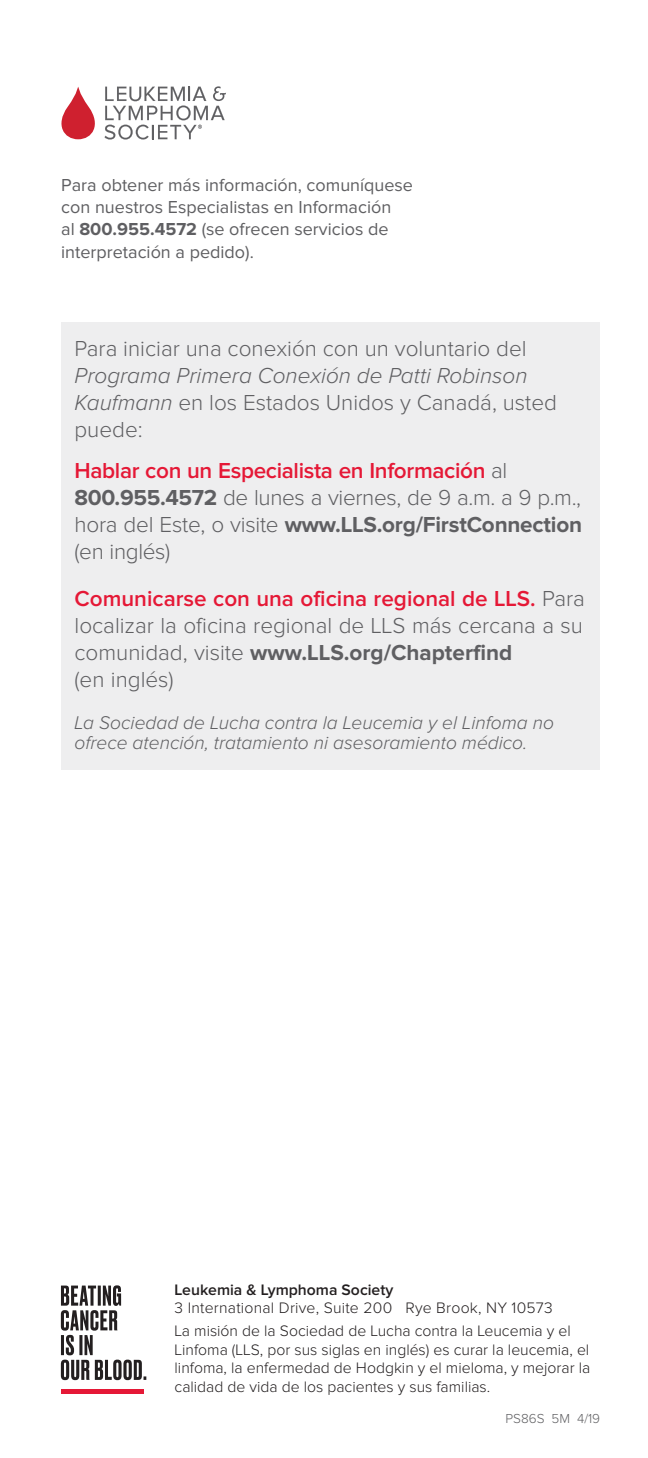
<style>
.page{position:relative;width:648px;height:1458px;background:#fff}
.page>*{position:absolute;margin:0;border:0;box-sizing:border-box;transform-origin:0 0}
.Body_text{font:300 22.5px/27px "Proxima Nova";color:#5f5f62}
.Body_text-2{font:italic 300 19.12px/20.7px "Proxima Nova";color:#5f5f62}
.t1{font:18px/22.3px "Proxima Nova";color:#5f5f62}
.t2{font:300 15.75px/18.4px "Proxima Nova";color:#231f20}
.t3{font:300 13.5px "Proxima Nova";color:#5f5f62}
.s1{font-weight:700}
.s2{font-style:italic}
.s3{font-weight:600;color:#e51836}
.s4{font-weight:600}
</style>
<div class="page">
<div style="left:61px;top:322px;width:538px;height:448px;background:#eeeeef"></div>
<svg style="left:61px;top:1285px;width:85px;height:95px"></svg>
<div style="left:61px;top:1389px;width:82px;height:5px;background:#e51836"></div>
<svg style="left:61px;top:86px;width:165px;height:54px"></svg>
<p class="t1" style="left:61px;top:175px;width:353px">Para obtener más información, comuníquese con nuestros Especialistas en Información<br>al <span class="s1">800.955.4572</span> (se ofrecen servicios de interpretación a pedido).</p>
<p class="Body_text" style="left:75px;top:336px;width:484px">Para iniciar una conexión con un voluntario del <span class="s2">Programa Primera Conexión de Patti Robinson Kaufmann</span> en los Estados Unidos y Canadá, usted puede:</p>
<p class="Body_text" style="left:75px;top:458px;width:509px"><span class="s3">Hablar con un Especialista en Información</span> al <span class="s1">800.955.4572</span> de lunes a viernes, de 9 a.m. a 9 p.m., hora del Este, o visite <span class="s1">www.LLS.org/FirstConnection </span>(en inglés)</p>
<p class="Body_text" style="left:75px;top:586px;width:512px"><span class="s3">Comunicarse con una oficina regional de LLS.</span> Para localizar la oficina regional de LLS más cercana a su comunidad, visite <span class="s1">www.LLS.org/Chapterfind<br></span>(en inglés)</p>
<p class="Body_text-2" style="left:75px;top:713px;width:481px">La Sociedad de Lucha contra la Leucemia y el Linfoma no ofrece atención, tratamiento ni asesoramiento médico.</p>
<p class="t2" style="left:175px;top:1281px;width:380px"><span class="s4">Leukemia &amp; Lymphoma Society<br></span>3 International Drive, Suite 200 Rye Brook, NY 10573</p>
<p class="t2" style="left:175px;top:1322px;width:417px">La misión de la Sociedad de Lucha contra la Leucemia y el Linfoma (LLS, por sus siglas en inglés) es curar la leucemia, el linfoma, la enfermedad de Hodgkin y el mieloma, y mejorar la calidad de vida de los pacientes y sus familias.</p>
<p class="t3" style="left:506px;top:1412px;width:96px">PS86S 5M 4/19</p>
</div>
